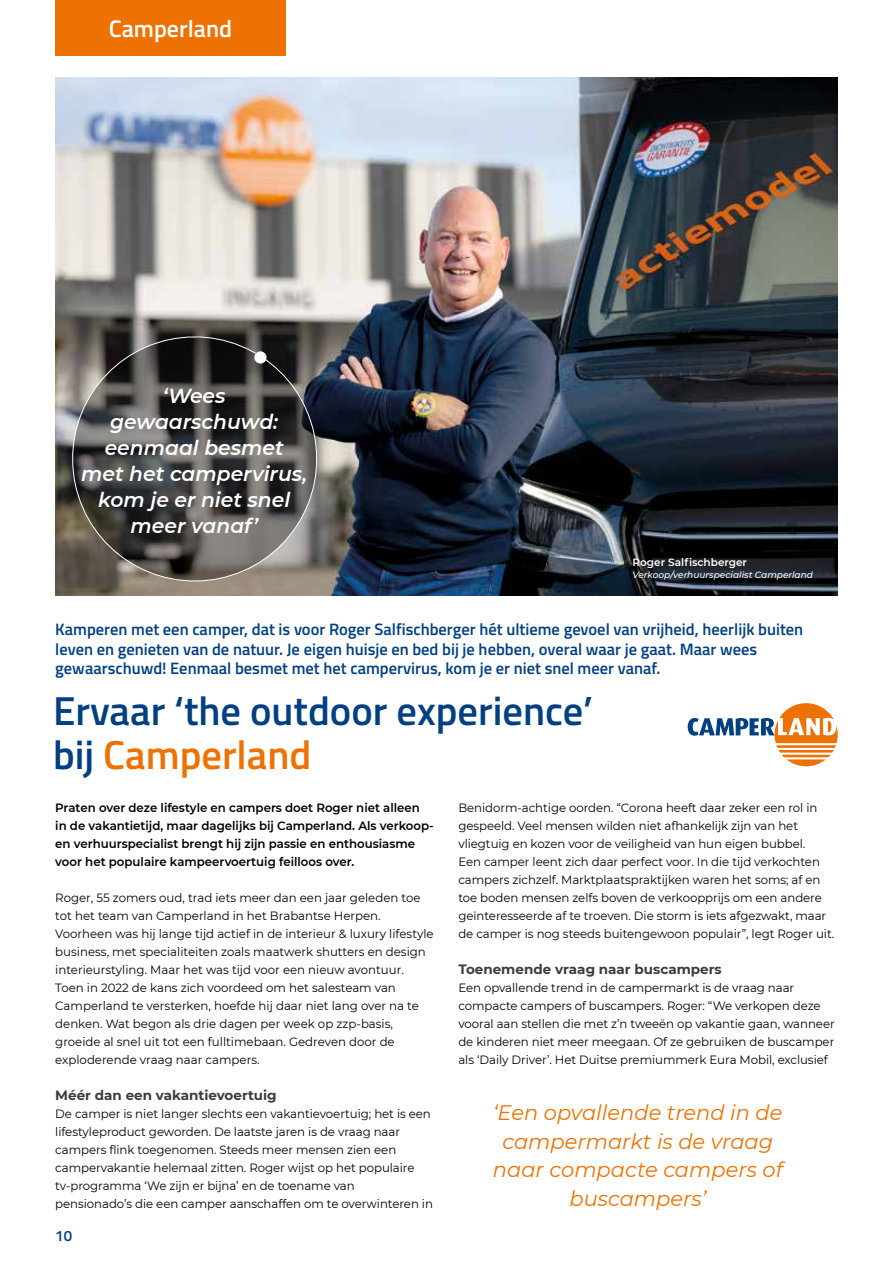
<style>
.page{position:relative;width:893px;height:1263px;background:#fff}
.page>*{position:absolute;margin:0;border:0;box-sizing:border-box;transform-origin:0 0}
.t1{font:600 40.5px/43.5px "Titillium";color:#004082}
.t2{font:600 24px "Titillium";color:#fff}
.t3{font:italic 21px/28.5px "Montserrat";color:#ee7203;text-align:center}
.t4{font:italic 600 20.25px/26.1px "Montserrat";color:#fff;text-align:center}
.t5{font:600 16.5px/19.5px "Titillium";color:#004082}
.t6{font:600 15px "Titillium";color:#004082}
.t7{font:700 13.5px "Montserrat";color:#3c3c3b}
.t8{font:12px/18px "Montserrat";letter-spacing:-.005em;color:#000}
.t9{font:600 12px/18px "Montserrat";color:#000}
.t10{font:600 10.5px "Montserrat";color:#fff}
.t11{font:italic 500 9px "Montserrat";color:#fff}
.s1{color:#ee7203}
</style>
<div class="page">
<div style="left:55px;top:0;width:231px;height:55px;background:#ee7203"></div>
<img style="left:55px;top:78px;width:783px;height:518px">
<svg style="left:61px;top:325px;width:267px;height:268px;background:#575451"></svg>
<svg style="left:254px;top:351px;width:13px;height:13px"></svg>
<svg style="left:688px;top:703px;width:150px;height:63px"></svg>
<h2 class="t2" style="left:109px;top:10px;width:125px">Camperland</h2>
<h3 class="t4" style="left:81px;top:382px;width:228px">‘Wees gewaarschuwd: eenmaal besmet met het campervirus, kom je er niet snel meer vanaf’</h3>
<p class="t10" style="left:632px;top:555px;width:116px">Roger Salfischberger</p>
<p class="t11" style="left:632px;top:569px;width:182px">Verkoop/verhuurspecialist Camperland</p>
<p class="t5" style="left:55px;top:619px;width:749px">Kamperen met een camper, dat is voor Roger Salfischberger hét ultieme gevoel van vrijheid, heerlijk buiten leven en genieten van de natuur. Je eigen huisje en bed bij je hebben, overal waar je gaat. Maar wees gewaarschuwd! Eenmaal besmet met het campervirus, kom je er niet snel meer vanaf.</p>
<h1 class="t1" style="left:53px;top:687px;width:541px">Ervaar ‘the outdoor experience’ bij <span class="s1">Camperland</span></h1>
<p class="t9" style="left:55px;top:798px;width:380px">Praten over deze lifestyle en campers doet Roger niet alleen in de vakantietijd, maar dagelijks bij Camperland. Als verkoop&shy;en verhuurspecialist brengt hij zijn passie en enthousiasme voor het populaire kampeervoertuig feilloos over.</p>
<p class="t8" style="left:55px;top:888px;width:380px">Roger, 55 zomers oud, trad iets meer dan een jaar geleden toe tot het team van Camperland in het Brabantse Herpen.<br>Voorheen was hij lange tijd actief in de interieur &amp; luxury lifestyle business, met specialiteiten zoals maatwerk shutters en design interieurstyling. Maar het was tijd voor een nieuw avontuur.<br>Toen in 2022 de kans zich voordeed om het salesteam van Camperland te versterken, hoefde hij daar niet lang over na te denken. Wat begon als drie dagen per week op zzp-basis, groeide al snel uit tot een fulltimebaan. Gedreven door de exploderende vraag naar campers.</p>
<p class="t7" style="left:55px;top:1085px;width:223px">Méér dan een vakantievoertuig</p>
<p class="t8" style="left:55px;top:1104px;width:379px">De camper is niet langer slechts een vakantievoertuig; het is een lifestyleproduct geworden. De laatste jaren is de vraag naar campers flink toegenomen. Steeds meer mensen zien een campervakantie helemaal zitten. Roger wijst op het populaire tv-programma ‘We zijn er bijna’ en de toename van pensionado’s die een camper aanschaffen om te overwinteren in</p>
<p class="t6" style="left:55px;top:1224px;width:18px">10</p>
<p class="t8" style="left:458px;top:798px;width:377px">Benidorm-achtige oorden. “Corona heeft daar zeker een rol in gespeeld. Veel mensen wilden niet afhankelijk zijn van het vliegtuig en kozen voor de veiligheid van hun eigen bubbel.<br>Een camper leent zich daar perfect voor. In die tijd verkochten campers zichzelf. Marktplaatspraktijken waren het soms; af en toe boden mensen zelfs boven de verkoopprijs om een andere geïnteresseerde af te troeven. Die storm is iets afgezwakt, maar de camper is nog steeds buitengewoon populair”, legt Roger uit.</p>
<p class="t7" style="left:458px;top:959px;width:265px">Toenemende vraag naar buscampers</p>
<p class="t8" style="left:458px;top:978px;width:378px">Een opvallende trend in de campermarkt is de vraag naar compacte campers of buscampers. Roger: “We verkopen deze vooral aan stellen die met z’n tweeën op vakantie gaan, wanneer de kinderen niet meer meegaan. Of ze gebruiken de buscamper als ‘Daily Driver’. Het Duitse premiummerk Eura Mobil, exclusief</p>
<h3 class="t3" style="left:493px;top:1098px;width:291px">‘Een opvallende trend in de campermarkt is de vraag naar compacte campers of buscampers’</h3>
</div>
